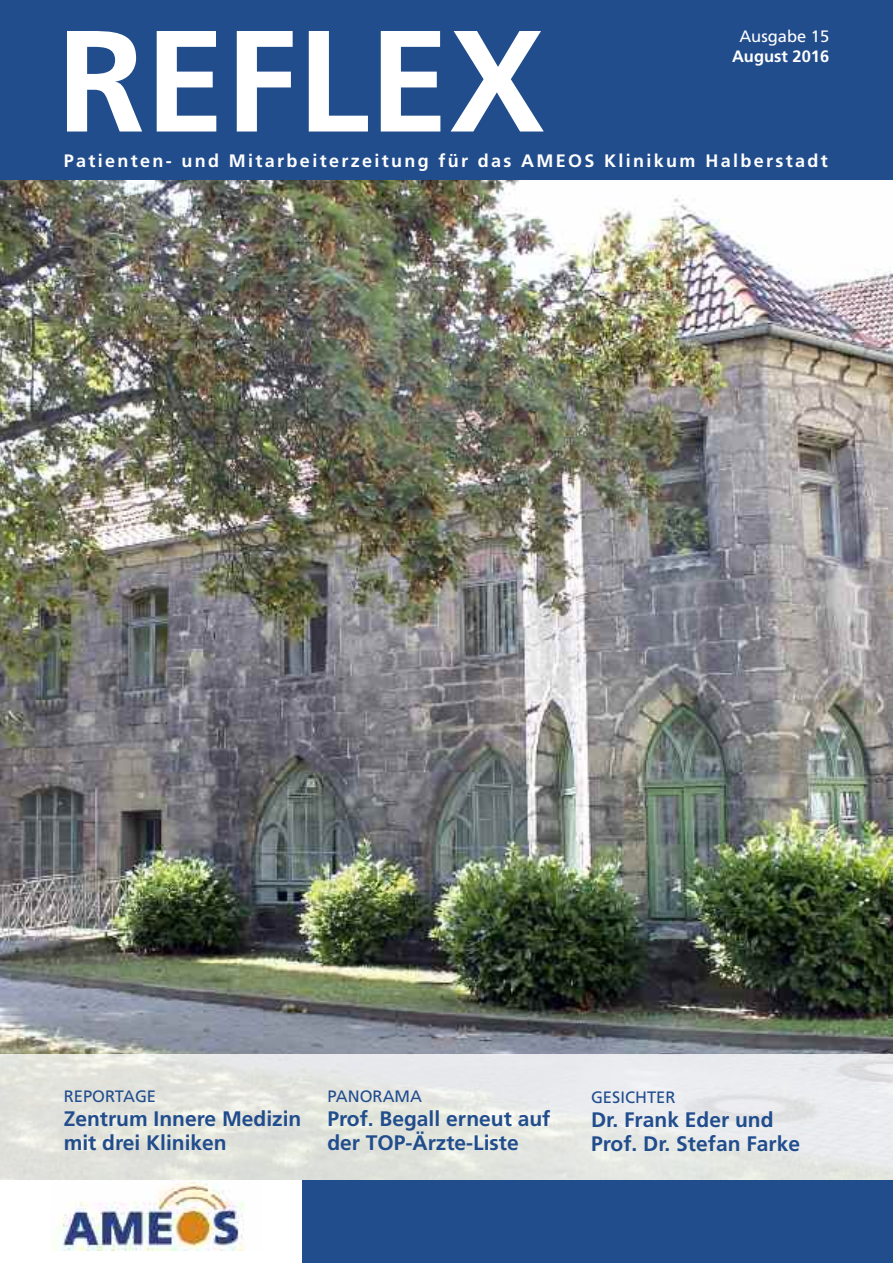
<style>
.page{position:relative;width:893px;height:1263px;background:#fff}
.page>*{position:absolute;margin:0;border:0;box-sizing:border-box;transform-origin:0 0}
.t1{font:700 144px "Frutiger LT Pro";color:#fff}
.t2{font:700 21px/24px "Frutiger LT Pro";color:#214d8d}
.t3{font:700 18px "Frutiger LT Pro";letter-spacing:.13em;color:#fff}
.t4{font:16.5px "Frutiger LT Pro";color:#214d8d}
.t5{font:700 16.5px "Frutiger LT Pro";color:#fff}
.t6{font:16.5px "Frutiger LT Pro";color:#fff}
</style>
<div class="page">
<div style="left:302px;top:1174px;width:591px;height:89px;background:#214d8d"></div>
<img style="left:52px;top:1180px;width:192px;height:70px">
<img style="left:0;top:179px;width:893px;height:875px">
<div style="left:0;top:1054px;width:893px;height:126px;background:#fff;opacity:.8"></div>
<div style="left:0;top:0;width:893px;height:179px;background:#214d8d"></div>
<p class="t6" style="left:739px;top:31px;width:91px">Ausgabe 15</p>
<p class="t5" style="left:732px;top:50px;width:99px">August 2016</p>
<h1 class="t1" style="left:57px;top:31px;width:490px">REFLEX</h1>
<p class="t3" style="left:64px;top:154px;width:157px">Patienten- und</p>
<p class="t3" style="left:229px;top:154px;width:600px">Mitarbeiterzeitung für das AMEOS Klinikum Halberstadt</p>
<p class="t4" style="left:64px;top:1091px;width:94px">REPORTAGE</p>
<p class="t2" style="left:64px;top:1109px;width:239px">Zentrum Innere Medizin mit drei Kliniken</p>
<p class="t4" style="left:327px;top:1091px;width:96px">PANORAMA</p>
<p class="t2" style="left:327px;top:1109px;width:224px">Prof. Begall erneut auf der TOP-Ärzte-Liste</p>
<p class="t4" style="left:591px;top:1091px;width:86px">GESICHTER</p>
<p class="t2" style="left:591px;top:1110px;width:210px">Dr. Frank Eder und<br>Prof. Dr. Stefan Farke</p>
</div>
